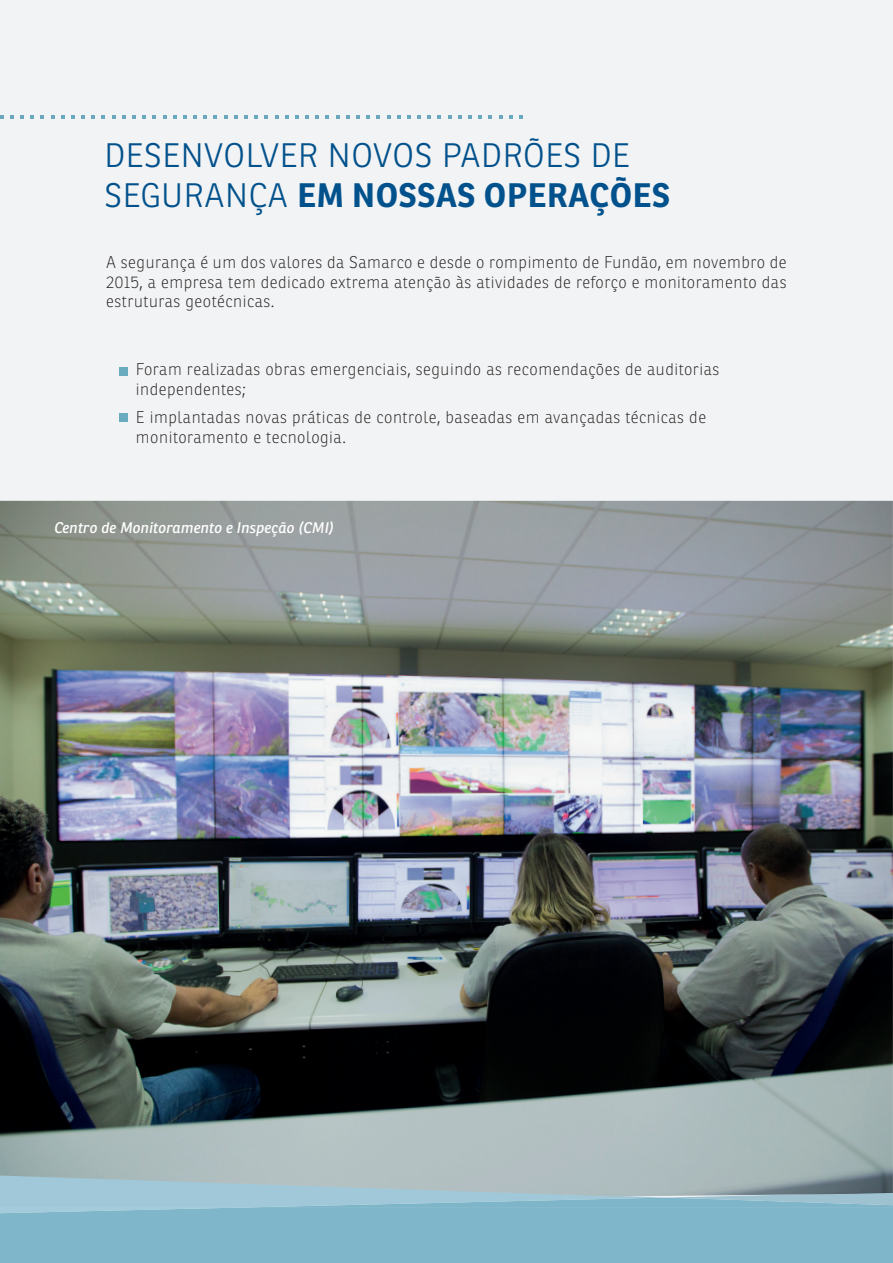
<style>
.page{position:relative;width:893px;height:1263px;background:#fff}
.page>*{position:absolute;margin:0;border:0;box-sizing:border-box;transform-origin:0 0}
.t1{font:300 33px/39.6px "Ronnia";letter-spacing:.02em;color:#01518c}
.t2{font:100 16.5px/19.8px "Ronnia";letter-spacing:.03em;color:#231f20}
.t3{font:italic 15px "Ronnia W01";color:#fff}
.s1{font-weight:700}
</style>
<div class="page">
<div style="left:0;top:0;width:893px;height:501px;background:#f2f3f4"></div>
<div style="left:0;top:1213px;width:893px;height:50px;background:#7fb6ca"></div>
<svg style="left:0;top:1196px;width:893px;height:17px;background:#90bfd0"></svg>
<img style="left:0;top:501px;width:893px;height:695px">
<div style="left:119px;top:367px;width:8px;height:8px;background:#6babbf"></div>
<div style="left:119px;top:414px;width:8px;height:8px;background:#6babbf"></div>
<svg style="left:20px;top:115px;width:4px;height:3px"></svg>
<svg style="left:30px;top:115px;width:4px;height:3px"></svg>
<svg style="left:71px;top:115px;width:4px;height:3px"></svg>
<svg style="left:81px;top:115px;width:4px;height:3px"></svg>
<svg style="left:132px;top:115px;width:4px;height:3px"></svg>
<svg style="left:142px;top:115px;width:4px;height:3px"></svg>
<svg style="left:183px;top:115px;width:4px;height:3px"></svg>
<svg style="left:193px;top:115px;width:4px;height:3px"></svg>
<svg style="left:244px;top:115px;width:4px;height:3px"></svg>
<svg style="left:254px;top:115px;width:4px;height:3px"></svg>
<svg style="left:295px;top:115px;width:4px;height:3px"></svg>
<svg style="left:305px;top:115px;width:4px;height:3px"></svg>
<svg style="left:356px;top:115px;width:4px;height:3px"></svg>
<svg style="left:366px;top:115px;width:4px;height:3px"></svg>
<svg style="left:407px;top:115px;width:4px;height:3px"></svg>
<svg style="left:417px;top:115px;width:4px;height:3px"></svg>
<svg style="left:427px;top:115px;width:4px;height:3px"></svg>
<svg style="left:468px;top:115px;width:4px;height:3px"></svg>
<svg style="left:478px;top:115px;width:4px;height:3px"></svg>
<svg style="left:519px;top:115px;width:4px;height:3px"></svg>
<h1 class="t1" style="left:104px;top:136px;width:567px">DESENVOLVER NOVOS PADRÕES DE<br>SEGURANÇA <span class="s1">EM NOSSAS OPERAÇÕES</span></h1>
<p class="t2" style="left:106px;top:252px;width:682px;text-align:justify">A segurança é um dos valores da Samarco e desde o rompimento de Fundão, em novembro de 2015, a empresa tem dedicado extrema atenção às atividades de reforço e monitoramento das estruturas geotécnicas.</p>
<p class="t2" style="left:136px;top:359px;width:585px">Foram realizadas obras emergenciais, seguindo as recomendações de auditorias independentes;</p>
<p class="t2" style="left:136px;top:408px;width:572px">E implantadas novas práticas de controle, baseadas em avançadas técnicas de monitoramento e tecnologia.</p>
<p class="t3" style="left:54px;top:519px;width:281px">Centro de Monitoramento e Inspeção (CMI)</p>
</div>
